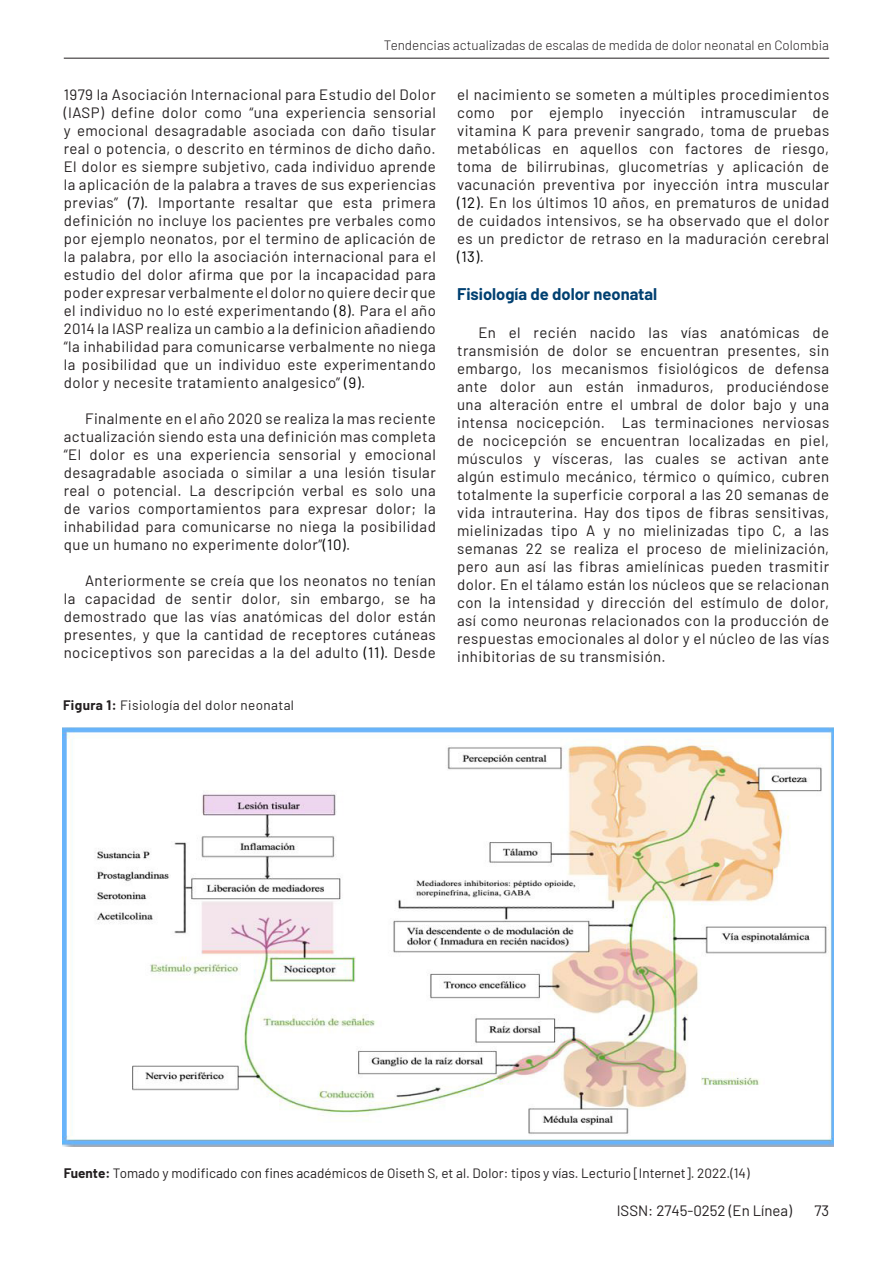
<style>
.page{position:relative;width:893px;height:1263px;background:#fff}
.page>*{position:absolute;margin:0;border:0;box-sizing:border-box;transform-origin:0 0}
.Titulo_primer_nivel{font:700 16.5px "Barlow";color:#004071}
.BODY{font:15px/18px "Barlow";letter-spacing:.03em;color:#231f20;text-align:justify}
.BODY-2{font:15px "Barlow";color:#231f20}
.Fuente{font:13.5px "Barlow";color:#231f20}
.t1{font:300 13.5px "Barlow";color:#231f20}
.Titulo_de_Figuras{font:13.5px "Barlow";letter-spacing:.03em;color:#231f20}
.s1{color:#000}
.s2{font-weight:700}
</style>
<div class="page">
<hr style="left:64px;top:58px;width:765px;height:1px;background:#231f20">
<img style="left:63px;top:728px;width:770px;height:418px">
<p class="t1" style="left:384px;top:36px;width:446px">Tendencias actualizadas de escalas de medida de dolor neonatal en Colombia</p>
<p class="BODY" style="left:64px;top:84px;width:374px">1979 la Asociación Internacional para Estudio del Dolor (IASP) define dolor como “una experiencia sensorial y emocional desagradable asociada con daño tisular real o potencia, o descrito en términos de dicho daño.<br>El dolor es siempre subjetivo, cada individuo aprende la aplicación de la palabra a traves de sus experiencias previas” <span class="s1">(7)</span>. Importante resaltar que esta primera definición no incluye los pacientes pre verbales como por ejemplo neonatos, por el termino de aplicación de la palabra, por ello la asociación internacional para el estudio del dolor afirma que por la incapacidad para poder expresar verbalmente el dolor no quiere decir que el individuo no lo esté experimentando <span class="s1">(8)</span>. Para el año 2014 la IASP realiza un cambio a la definicion añadiendo “la inhabilidad para comunicarse verbalmente no niega la posibilidad que un individuo este experimentando dolor y necesite tratamiento analgesico” <span class="s1">(9)</span>.</p>
<p class="BODY" style="left:64px;top:408px;width:374px;text-indent:21px">Finalmente en el año 2020 se realiza la mas reciente actualización siendo esta una definición mas completa “El dolor es una experiencia sensorial y emocional desagradable asociada o similar a una lesión tisular real o potencial. La descripción verbal es solo una de varios comportamientos para expresar dolor; la inhabilidad para comunicarse no niega la posibilidad que un humano no experimente dolor”<span class="s1">(10)</span>.</p>
<p class="BODY" style="left:64px;top:570px;width:374px;text-indent:21px">Anteriormente se creía que los neonatos no tenían la capacidad de sentir dolor, sin embargo, se ha demostrado que las vías anatómicas del dolor están presentes, y que la cantidad de receptores cutáneas nociceptivos son parecidas a la del adulto <span class="s1">(11)</span>. Desde</p>
<p class="Titulo_de_Figuras" style="left:63px;top:695px;width:233px"><span class="s2">Figura 1:</span> Fisiología del dolor neonatal</p>
<p class="BODY" style="left:457px;top:84px;width:374px">el nacimiento se someten a múltiples procedimientos como por ejemplo inyección intramuscular de vitamina K para prevenir sangrado, toma de pruebas metabólicas en aquellos con factores de riesgo, toma de bilirrubinas, glucometrías y aplicación de vacunación preventiva por inyección intra muscular <span class="s1">(12)</span>. En los últimos 10 años, en prematuros de unidad de cuidados intensivos, se ha observado que el dolor es un predictor de retraso en la maduración cerebral <span class="s1">(13)</span>.</p>
<p class="Titulo_primer_nivel" style="left:457px;top:282px;width:202px">Fisiología de dolor neonatal</p>
<p class="BODY" style="left:457px;top:322px;width:374px;text-indent:21px">En el recién nacido las vías anatómicas de transmisión de dolor se encuentran presentes, sin embargo, los mecanismos fisiológicos de defensa ante dolor aun están inmaduros, produciéndose una alteración entre el umbral de dolor bajo y una intensa nocicepción. Las terminaciones nerviosas de nocicepción se encuentran localizadas en piel, músculos y vísceras, las cuales se activan ante algún estimulo mecánico, térmico o químico, cubren totalmente la superficie corporal a las 20 semanas de vida intrauterina. Hay dos tipos de fibras sensitivas, mielinizadas tipo A y no mielinizadas tipo C, a las semanas 22 se realiza el proceso de mielinización, pero aun así las fibras amielínicas pueden trasmitir dolor. En el tálamo están los núcleos que se relacionan con la intensidad y dirección del estímulo de dolor, así como neuronas relacionados con la producción de respuestas emocionales al dolor y el núcleo de las vías inhibitorias de su transmisión.</p>
<p class="Fuente" style="left:64px;top:1163px;width:687px"><span class="s2">Fuente:</span> Tomado y modificado con fines académicos de Oiseth S, et al. Dolor: tipos y vías. Lecturio [Internet]. 2022.(14)</p>
<p class="BODY-2" style="left:617px;top:1200px;width:177px">ISSN: 2745-0252 (En Línea)</p>
<p class="BODY" style="left:814px;top:1200px;width:16px">73</p>
</div>
